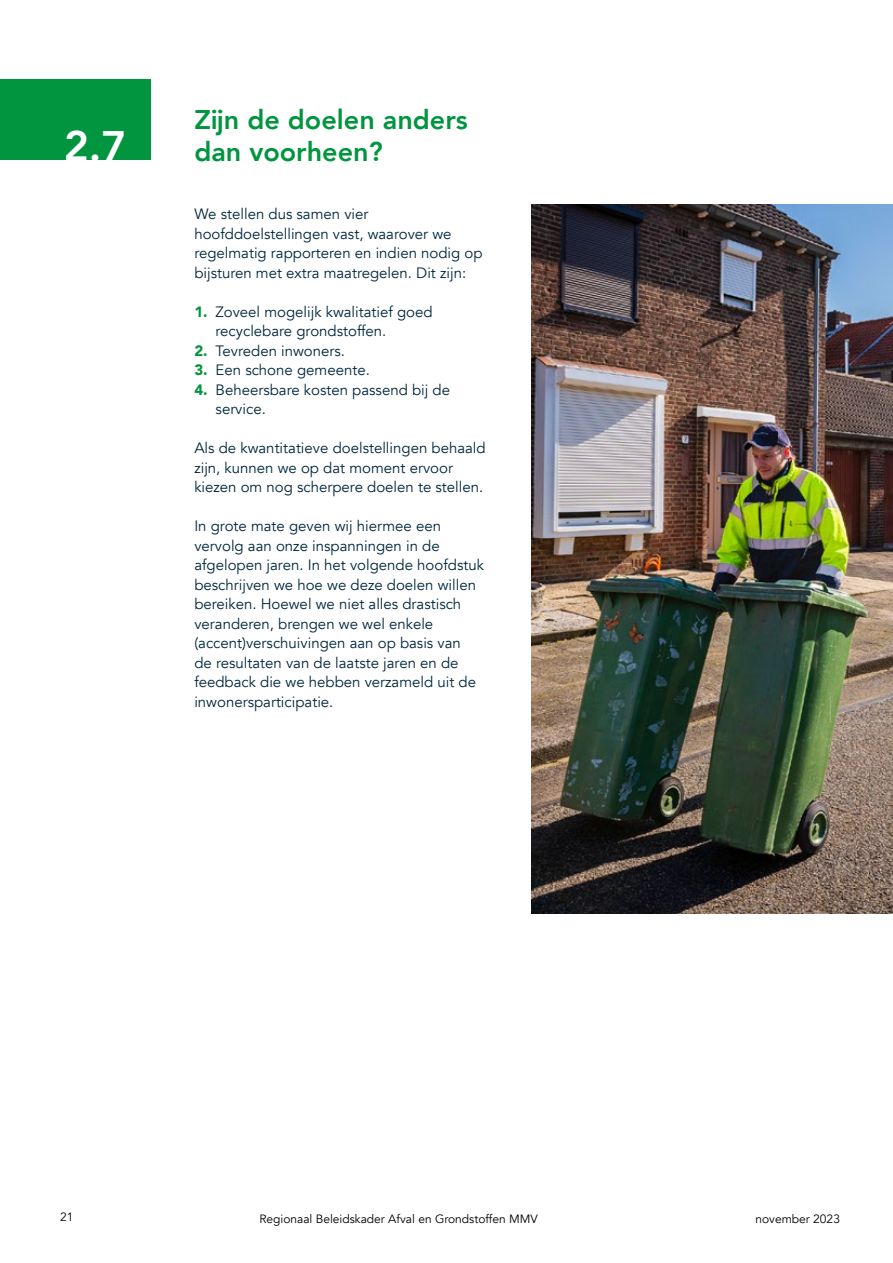
<style>
.page{position:relative;width:893px;height:1263px;background:#fff}
.page>*{position:absolute;margin:0;border:0;box-sizing:border-box;transform-origin:0 0}
.t1{font:800 42.6px "Avenir";color:#fff}
.t2{font:800 27px/32.4px "Avenir";color:#00953e}
.t3{font:15px/19.5px "Avenir";color:#00273c}
.t4{font:12px "Avenir";color:#000}
.s1{font-weight:900;color:#00953e}
</style>
<div class="page">
<div style="left:0;top:80px;width:150px;height:80px;background:#00953e"></div>
<img style="left:531px;top:204px;width:362px;height:709px">
<h1 class="t1" style="left:64px;top:113px;width:64px">2.7</h1>
<h2 class="t2" style="left:194px;top:103px;width:275px">Zijn de doelen anders dan voorheen?</h2>
<p class="t3" style="left:194px;top:204px;width:290px">We stellen dus samen vier hoofddoelstellingen vast, waarover we regelmatig rapporteren en indien nodig op bijsturen met extra maatregelen. Dit zijn:</p>
<p class="t3" style="left:216px;top:302px;width:219px;text-indent:-21px"><span class="s1">1.</span> Zoveel mogelijk kwalitatief goed recyclebare grondstoffen.</p>
<p class="t3" style="left:194px;top:341px;width:152px"><span class="s1">2.</span> Tevreden inwoners.</p>
<p class="t3" style="left:194px;top:360px;width:177px"><span class="s1">3.</span> Een schone gemeente.</p>
<p class="t3" style="left:216px;top:380px;width:236px;text-indent:-21px"><span class="s1">4.</span> Beheersbare kosten passend bij de service.</p>
<p class="t3" style="left:194px;top:438px;width:293px">Als de kwantitatieve doelstellingen behaald zijn, kunnen we op dat moment ervoor kiezen om nog scherpere doelen te stellen.</p>
<p class="t3" style="left:194px;top:516px;width:291px">In grote mate geven wij hiermee een vervolg aan onze inspanningen in de afgelopen jaren. In het volgende hoofdstuk beschrijven we hoe we deze doelen willen bereiken. Hoewel we niet alles drastisch veranderen, brengen we wel enkele (accent)verschuivingen aan op basis van<br>de resultaten van de laatste jaren en de feedback die we hebben verzameld uit de inwonersparticipatie.</p>
<p class="t4" style="left:60px;top:1209px;width:15px">21</p>
<p class="t4" style="left:259px;top:1212px;width:280px">Regionaal Beleidskader Afval en Grondstoffen MMV</p>
<p class="t4" style="left:755px;top:1212px;width:86px">november 2023</p>
</div>
